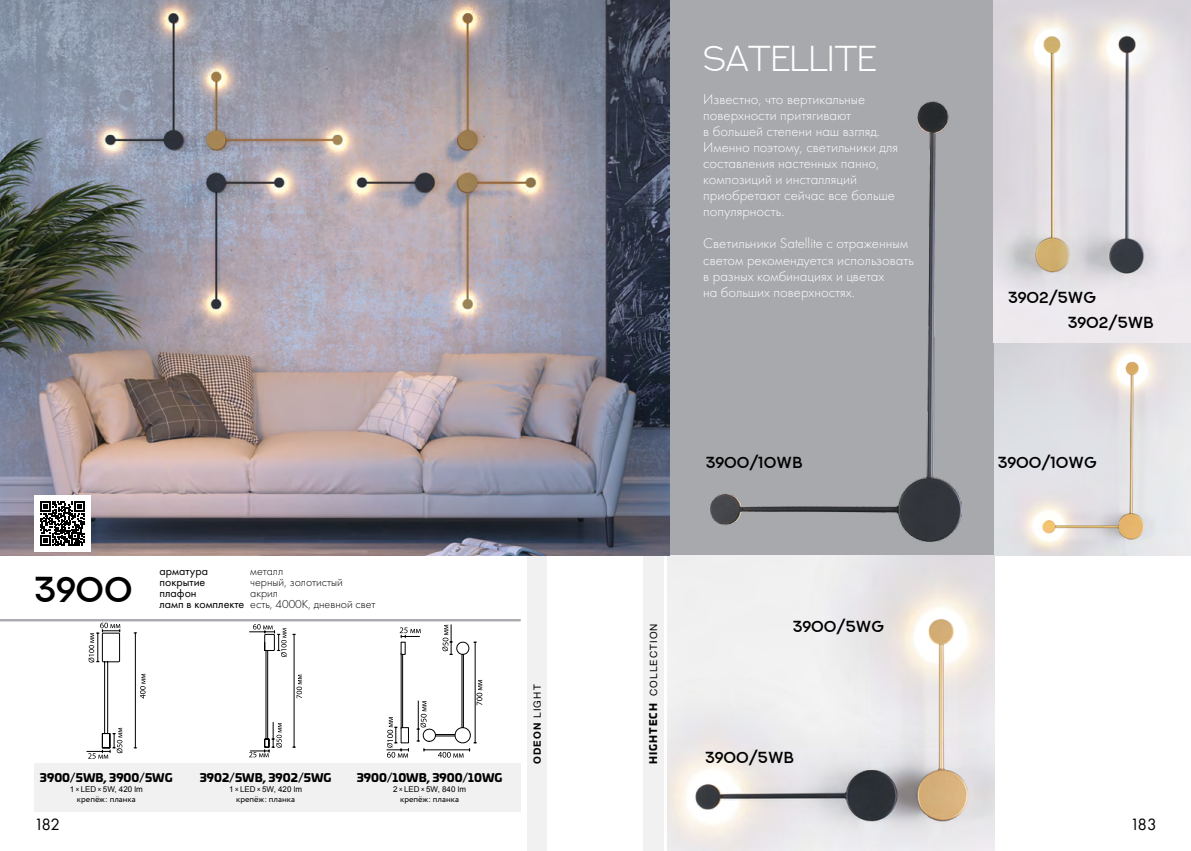
<style>
.page{position:relative;width:1191px;height:851px;background:#fff}
.page>*{position:absolute;margin:0;border:0;box-sizing:border-box;transform-origin:0 0}
.t1{font:300 36px "NEXTART";color:#fff}
.t2{font:600 36px "NEXTART";color:#000}
.t3{font:17px "Futura PT";letter-spacing:-.08em;color:#000}
.t4{font:600 16px/24.7px "NEXTART";color:#000}
.t5{font:300 14.7px/16px "Futura PT";color:#fff}
.t6{font:300 12px/11px "Futura PT";color:#000;text-align:center}
.t7{font:12px "Futura PT";color:#000}
.t8{font:900 11.3px "Univia Pro";color:#000}
.t9{font:10px "Helvetica Neue Cyr";letter-spacing:.115em;color:#000}
.t10{font:700 10px "Helvetica Neue Cyr";letter-spacing:.115em;color:#000}
.t11{font:8.5px "Circe";color:#000}
.t12{font:8px "Arial";color:#000}
.s1{font-weight:400}
.s2{font-family:"Univia Pro";font-weight:900}
</style>
<div class="page">
<div style="left:527px;top:556px;width:20px;height:294px;background:#f1f1f2"></div>
<div style="left:668px;top:0;width:326px;height:850px;background:#a7a9ac"></div>
<img style="left:709px;top:101px;width:253px;height:440px">
<img style="left:994px;top:342px;width:197px;height:213px">
<img style="left:668px;top:556px;width:326px;height:294px">
<img style="left:994px;top:0;width:197px;height:342px">
<div style="left:34px;top:763px;width:486px;height:48px;background:#f1f1f2"></div>
<hr style="left:0;top:619px;width:520px;height:2px;background:#a7a9ac">
<div style="left:643px;top:556px;width:20px;height:294px;background:#f1f1f2"></div>
<img style="left:0;top:0;width:669px;height:556px">
<svg style="left:86px;top:622px;width:60px;height:136px"></svg>
<svg style="left:249px;top:624px;width:53px;height:133px"></svg>
<hr style="left:475px;top:642px;width:1px;height:100px;background:#000">
<div style="left:401px;top:653px;width:2px;height:76px;border:1px solid #000"></div>
<svg style="left:401px;top:642px;width:4px;height:12px"></svg>
<svg style="left:400px;top:627px;width:21px;height:10px"></svg>
<svg style="left:417px;top:679px;width:65px;height:78px"></svg>
<svg style="left:387px;top:716px;width:22px;height:41px"></svg>
<svg style="left:442px;top:624px;width:34px;height:31px"></svg>
<div style="left:34px;top:495px;width:57px;height:57px;background:#fff"></div>
<svg style="left:40px;top:501px;width:45px;height:44px"></svg>
<h1 class="t2" style="left:34px;top:569px;width:100px">3900</h1>
<p class="t7" style="left:159px;top:563px;width:50px">арматура</p>
<p class="t6" style="left:250px;top:565px;width:34px">металл</p>
<p class="t7" style="left:159px;top:574px;width:47px">покрытие</p>
<p class="t6" style="left:250px;top:576px;width:94px">черный, золотистый</p>
<p class="t7" style="left:159px;top:585px;width:39px">плафон</p>
<p class="t6" style="left:159px;top:587px;width:218px">акрил<br><span class="s1">ламп в комплекте</span> есть, 4000K, дневной свет</p>
<p class="t8" style="left:40px;top:767px;width:134px">3900/5WB, 3900/5WG</p>
<p class="t12" style="left:70px;top:784px;width:75px">1 <sup>х</sup> LED <sup>х</sup> 5W, 420 lm</p>
<p class="t11" style="left:77px;top:793px;width:60px">крепёж: планка</p>
<p class="t8" style="left:200px;top:767px;width:133px">3902/5WB, 3902/5WG</p>
<p class="t12" style="left:229px;top:784px;width:75px">1 <sup>х</sup> LED <sup>х</sup> 5W, 420 lm</p>
<p class="t11" style="left:236px;top:793px;width:60px">крепёж: планка</p>
<p class="t8" style="left:357px;top:767px;width:147px">3900/10WB, 3900/10WG</p>
<p class="t12" style="left:393px;top:784px;width:75px">2 <sup>х</sup> LED <sup>х</sup> 5W, 840 lm</p>
<p class="t11" style="left:400px;top:793px;width:60px">крепёж: планка</p>
<p class="t10" style="left:532px;top:764px;width:81px;rotate:-90deg">ODEON <span class="s1">LIGHT</span></p>
<h1 class="t1" style="left:703px;top:39px;width:174px">SATELLITE</h1>
<p class="t5" style="left:703px;top:92px;width:196px">Известно, что вертикальные поверхности притягивают<br>в большей степени наш взгляд.<br>Именно поэтому, светильники для составления настенных панно, композиций и инсталляций приобретают сейчас все больше популярность.</p>
<p class="t5" style="left:703px;top:236px;width:212px">Светильники Satellite c отраженным светом рекомендуется использовать в разных комбинациях и цветах<br>на больших поверхностях.</p>
<p class="t4" style="left:705px;top:449px;width:98px">3900/10WB</p>
<p class="t9" style="left:648px;top:764px;width:142px;rotate:-90deg"><span class="s2">HIGHTECH</span> COLLECTION</p>
<p class="t4" style="left:793px;top:613px;width:92px">3900/5WG</p>
<p class="t4" style="left:705px;top:744px;width:90px">3900/5WB</p>
<p class="t4" style="left:1067px;top:285px;width:87px;text-indent:-60px">3902/5WG<br>3902/5WB</p>
<p class="t4" style="left:997px;top:449px;width:100px">3900/10WG</p>
<p class="t3" style="left:34px;top:813px;width:28px">182</p>
<p class="t3" style="left:1130px;top:813px;width:28px">183</p>
</div>
